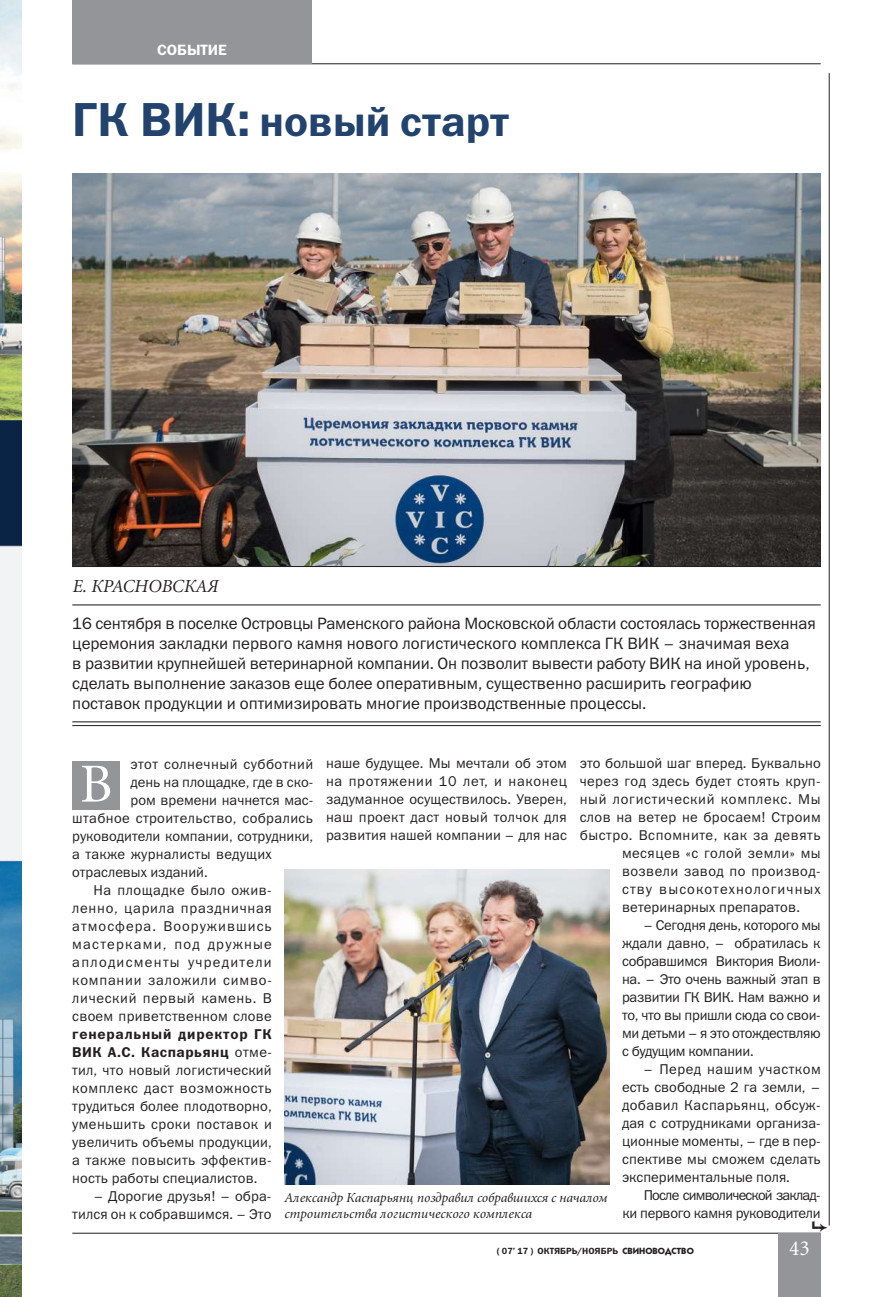
<style>
.page{position:relative;width:893px;height:1297px;background:#fff}
.page>*{position:absolute;margin:0;border:0;box-sizing:border-box;transform-origin:0 0}
.t1{font:54px "Miniature";color:#fff}
.t2{font:42px "Franklin Gothic Demi C";color:#22436d}
.t3{font:21px "Miniature";color:#fff}
.t4{font:italic 18px "Miniature";color:#231f20}
.t5{font:16.5px/19.8px "Franklin Gothic Book C";color:#231f20}
.t6{font:15px "Franklin Gothic Demi C";color:#fff}
.t7{font:14.25px/18px "Franklin Gothic Book C";letter-spacing:.02em;color:#231f20;text-align:justify}
.t8{font:14.25px "Franklin Gothic Book C";color:#231f20}
.t9{font:14.25px/18px "Franklin Gothic Book C";letter-spacing:-.02em;color:#231f20;text-align:right}
.t10{font:14.25px "Franklin Gothic Book C";letter-spacing:.05em;color:#231f20}
.t11{font:14.25px "Franklin Gothic Book C";letter-spacing:.04em;color:#231f20}
.t12{font:14.25px "Franklin Gothic Book C";letter-spacing:.075em;color:#231f20}
.t13{font:14.25px/18px "Franklin Gothic Demi C";letter-spacing:.055em;color:#231f20}
.t14{font:14.25px "Franklin Gothic Book C";letter-spacing:.09em;color:#231f20}
.t15{font:14.25px "Franklin Gothic Book C";letter-spacing:.055em;color:#231f20}
.t16{font:14.25px "Franklin Gothic Book C";letter-spacing:.045em;color:#231f20}
.t17{font:14.25px "Franklin Gothic Book C";letter-spacing:.085em;color:#231f20}
.t18{font:italic 13.5px/16.2px "Miniature";letter-spacing:-.005em;color:#231f20}
.t19{font:12px "Bundesbahn Pi Two";color:#231f20}
.t20{font:9px "Franklin Gothic Demi C";color:#231f20}
.s1{font-size:48px}
.s2{font-family:"Franklin Gothic Book C"}
.s3{font-family:"Kabel C";font-weight:700}
</style>
<div class="page">
<hr style="left:72px;top:63px;width:749px;height:1px;background:#231f20">
<hr style="left:72px;top:1233px;width:749px;height:1px;background:#231f20">
<hr style="left:829px;top:73px;width:1px;height:1152px;background:#231f20">
<div style="left:778px;top:1234px;width:43px;height:63px;background:#939598"></div>
<div style="left:72px;top:0;width:240px;height:63px;background:#939598"></div>
<img style="left:72px;top:173px;width:749px;height:393px">
<hr style="left:72px;top:566px;width:749px;height:1px;background:#231f20">
<hr style="left:72px;top:604px;width:749px;height:1px;background:#231f20">
<hr style="left:72px;top:721px;width:749px;height:1px;background:#231f20">
<hr style="left:72px;top:725px;width:749px;height:1px;background:#231f20">
<div style="left:72px;top:761px;width:48px;height:48px;background:#939598"></div>
<img style="left:285px;top:869px;width:324px;height:315px">
<img style="left:0;top:0;width:21px;height:1297px">
<p class="t6" style="left:157px;top:42px;width:72px">СОБЫТИЕ</p>
<h2 class="t2" style="left:72px;top:98px;width:438px"><span class="s1">ГК ВИК:</span> новый старт</h2>
<p class="t4" style="left:72px;top:578px;width:147px">Е. КРАСНОВСКАЯ</p>
<p class="t5" style="left:72px;top:614px;width:745px">16 сентября в поселке Островцы Раменского района Московской области состоялась торжественная церемония закладки первого камня нового логистического комплекса ГК ВИК – значимая веха<br>в развитии крупнейшей ветеринарной компании. Он позволит вывести работу ВИК на иной уровень, сделать выполнение заказов еще более оперативным, существенно расширить географию поставок продукции и оптимизировать многие производственные процессы.</p>
<p class="t7" style="left:326px;top:754px;width:242px">наше будущее. Мы мечтали об этом на протяжении 10 лет, и наконец задуманное осуществилось. Уверен, наш проект даст новый толчок для развития нашей компании – для нас</p>
<p class="t7" style="left:580px;top:754px;width:242px">это большой шаг вперед. Буквально</p>
<p class="t7" style="left:131px;top:755px;width:184px">этот солнечный субботний</p>
<p class="t8" style="left:131px;top:774px;width:184px">день на площадке, где в ско-</p>
<p class="t8" style="left:131px;top:792px;width:184px">ром времени начнется мас-</p>
<p class="t7" style="left:72px;top:809px;width:242px">штабное строительство, собрались</p>
<p class="t8" style="left:72px;top:828px;width:242px">руководители компании, сотрудники,</p>
<p class="t7" style="left:72px;top:844px;width:201px">а также журналисты ведущих</p>
<p class="t8" style="left:72px;top:864px;width:137px">отраслевых изданий.</p>
<p class="t11" style="left:94px;top:882px;width:180px">На площадке было ожив-</p>
<p class="t10" style="left:72px;top:900px;width:201px">ленно, царила праздничная</p>
<p class="t12" style="left:72px;top:918px;width:201px">атмосфера. Вооружившись</p>
<p class="t17" style="left:72px;top:936px;width:201px">мастерками, под дружные</p>
<p class="t14" style="left:72px;top:954px;width:201px">аплодисменты учредители</p>
<p class="t15" style="left:72px;top:972px;width:201px">компании заложили симво-</p>
<p class="t16" style="left:72px;top:990px;width:201px">лический первый камень. В</p>
<p class="t7" style="left:72px;top:1006px;width:201px">своем приветственном слове</p>
<p class="t13" style="left:72px;top:1024px;width:201px">генеральный директор ГК<br>ВИК А.С. Каспарьянц <span class="s2">отме-</span></p>
<p class="t7" style="left:72px;top:1060px;width:201px">тил, что новый логистический комплекс даст возможность трудиться более плодотворно, уменьшить сроки поставок и увеличить объемы продукции, а также повысить эффектив&shy;ность работы специалистов.</p>
<p class="t7" style="left:72px;top:1186px;width:201px;text-align:right">– Дорогие друзья! – обра&shy;тился он к собравшимся. – Это</p>
<h1 class="t1" style="left:80px;top:758px;width:34px">В</h1>
<p class="t7" style="left:580px;top:772px;width:242px">через год здесь будет стоять круп-</p>
<p class="t10" style="left:580px;top:792px;width:242px">ный логистический комплекс. Мы</p>
<p class="t7" style="left:580px;top:808px;width:243px">слов на ветер не бросаем! Строим</p>
<p class="t11" style="left:580px;top:828px;width:242px">быстро. Вспомните, как за девять</p>
<p class="t7" style="left:622px;top:844px;width:200px">месяцев «с голой земли» мы</p>
<p class="t7" style="left:622px;top:862px;width:200px">возвели завод по производ-</p>
<p class="t12" style="left:622px;top:882px;width:200px">ству высокотехнологичных</p>
<p class="t7" style="left:622px;top:898px;width:179px">ветеринарных препаратов.</p>
<p class="t7" style="left:622px;top:916px;width:200px;text-indent:21px">– Сегодня день, которого мы ждали давно, – обратилась к собравшимся Виктория Виоли&shy;на. – Это очень важный этап в развитии ГК ВИК. Нам важно и то, что вы пришли сюда со свои&shy;ми детьми – я это отождествляю с будущим компании.</p>
<p class="t7" style="left:622px;top:1060px;width:200px;text-indent:21px">– Перед нашим участком есть свободные 2 га земли, – добавил Каспарьянц, обсуж&shy;дая с сотрудниками организа&shy;ционные моменты, – где в пер&shy;спективе мы сможем сделать экспериментальные поля.</p>
<p class="t9" style="left:622px;top:1186px;width:200px">После символической заклад-<br>ки первого камня руководители</p>
<p class="t18" style="left:284px;top:1190px;width:324px">Александр Каспарьянц поздравил собравшихся с началом строительства логистического комплекса</p>
<p class="t19" style="left:812px;top:1221px;width:18px">94</p>
<p class="t20" style="left:497px;top:1246px;width:199px">( 07’ 17 ) ОКТЯБРЬ/НОЯБРЬ <span class="s3">СВИНОВОДСТВО</span></p>
<h3 class="t3" style="left:789px;top:1237px;width:22px">43</h3>
</div>
